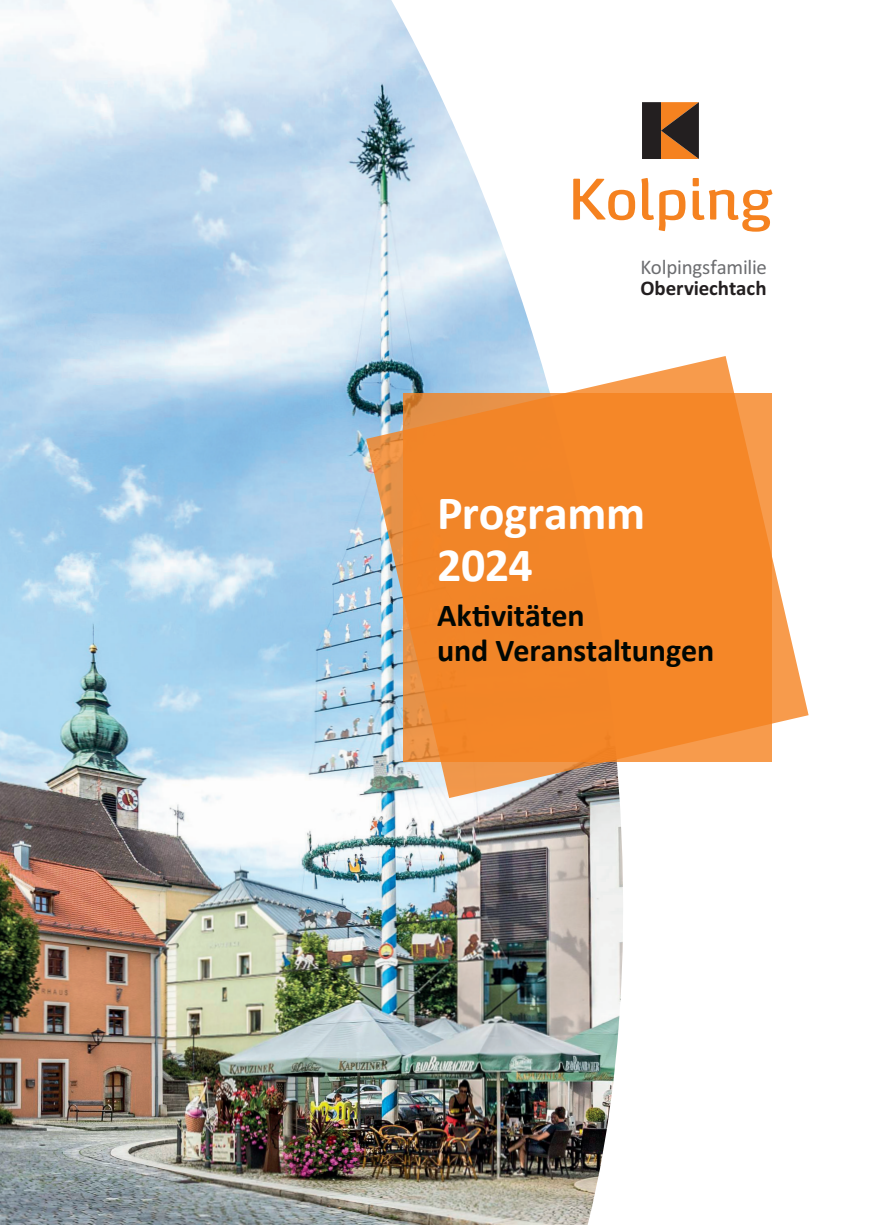
<style>
.page{position:relative;width:874px;height:1225px;background:#fff}
.page>*{position:absolute;margin:0;border:0;box-sizing:border-box;transform-origin:0 0}
.t1{font:700 48px/52.8px "Calibri";letter-spacing:-.005em;color:#fff}
.t2{font:700 32px/35.2px "Calibri";letter-spacing:-.005em;color:#010703}
.t3{font:20.8px "Calibri";letter-spacing:-.01em;color:#6c6d70}
.t4{font:700 20.8px "Calibri";letter-spacing:-.005em;color:#231f20}
</style>
<div class="page">
<svg style="left:642px;top:102px;width:56px;height:57px;background:#6a4121"></svg>
<svg style="left:641px;top:178px;width:131px;height:54px"></svg>
<img style="left:0;top:0;width:636px;height:1225px">
<svg style="left:366px;top:356px;width:442px;height:442px;background:#ea9d5a"></svg>
<p class="t3" style="left:640px;top:254px;width:128px">Kolpingsfamilie</p>
<p class="t4" style="left:640px;top:273px;width:127px">Oberviechtach</p>
<h1 class="t1" style="left:437px;top:484px;width:209px">Programm<br>2024</h1>
<p class="t2" style="left:437px;top:597px;width:278px">Aktivitäten<br>und Veranstaltungen</p>
</div>
